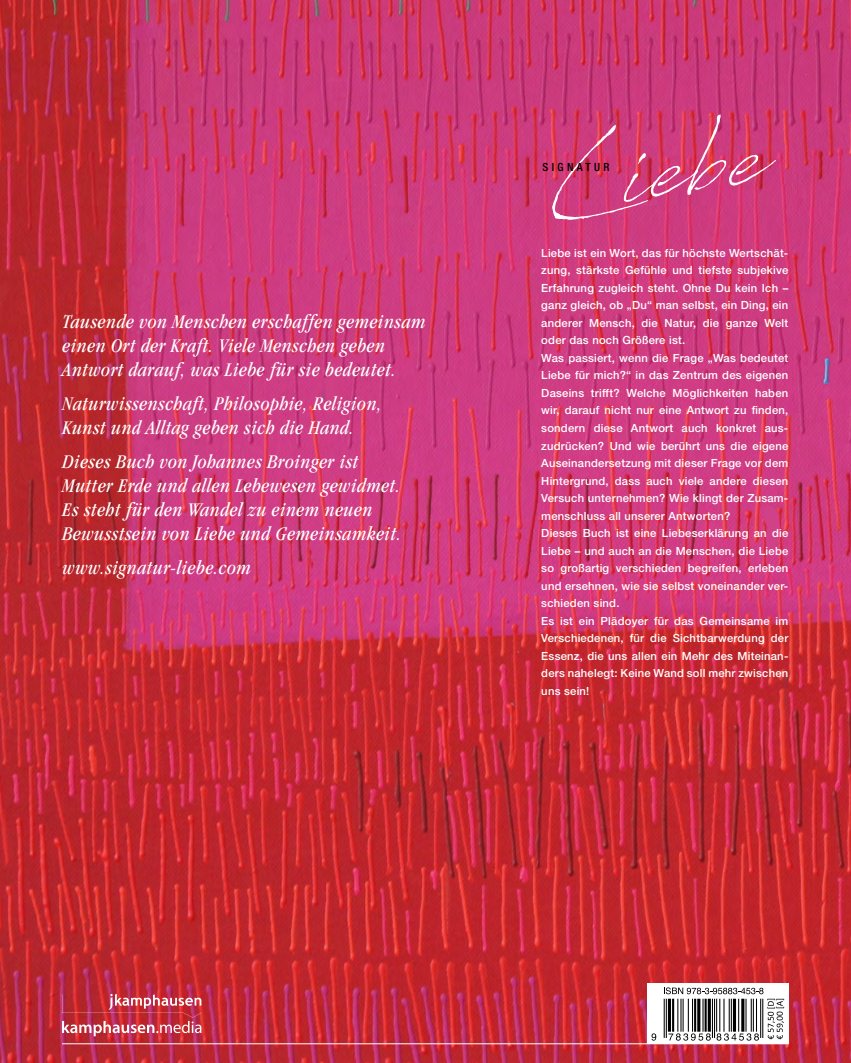
<style>
.page{position:relative;width:851px;height:1063px;background:#fff}
.page>*{position:absolute;margin:0;border:0;box-sizing:border-box;transform-origin:0 0}
.t1{font:italic condensed 20px/24px "Garamond";letter-spacing:.025em;color:#fff}
.t2{font:500 11.25px/17.5px "Helvetica Neue LT Std";letter-spacing:.02em;color:#fff}
.t3{font:500 condensed 11.25px "Helvetica Neue LT Std";letter-spacing:.3em;color:#000}
</style>
<div class="page">
<img style="left:0;top:0;width:850px;height:1063px">
<svg style="left:761px;top:504px;width:19px;height:48px"></svg>
<svg style="left:62px;top:994px;width:140px;height:42px"></svg>
<div style="left:647px;top:984px;width:141px;height:60px;background:#fff"></div>
<hr style="left:62px;top:1043px;width:726px;height:1px;background:#fff">
<svg style="left:552px;top:114px;width:224px;height:106px"></svg>
<svg style="left:325px;top:363px;width:11px;height:50px"></svg>
<svg style="left:77px;top:369px;width:14px;height:26px"></svg>
<svg style="left:651px;top:1033px;width:5px;height:8px"></svg>
<svg style="left:663px;top:987px;width:121px;height:54px"></svg>
<h1 class="t1" style="left:63px;top:309px;width:364px">Tausende von Menschen erschaffen gemeinsam einen Ort der Kraft. Viele Menschen geben<br>Antwort darauf, was Liebe für sie bedeutet.</h1>
<h1 class="t1" style="left:63px;top:391px;width:320px">Naturwissenschaft, Philosophie, Religion,<br>Kunst und Alltag geben sich die Hand.</h1>
<h1 class="t1" style="left:63px;top:449px;width:340px">Dieses Buch von Johannes Broinger ist Mutter Erde und allen Lebewesen gewidmet.<br>Es steht für den Wandel zu einem neuen Bewusstsein von Liebe und Gemeinsamkeit.</h1>
<h1 class="t1" style="left:63px;top:555px;width:190px">www.signatur-liebe.com</h1>
<p class="t3" style="left:542px;top:160px;width:69px">SIGNATUR</p>
<p class="t2" style="left:541px;top:244px;width:248px">Liebe ist ein Wort, das für höchste Wertschät&shy;zung, stärkste Gefühle und tiefste subjekive Erfahrung zugleich steht. Ohne Du kein Ich – ganz gleich, ob „Du“ man selbst, ein Ding, ein anderer Mensch, die Natur, die ganze Welt oder das noch Größere ist.<br>Was passiert, wenn die Frage „Was bedeutet Liebe für mich?“ in das Zentrum des eigenen Daseins trifft? Welche Möglichkeiten haben wir, darauf nicht nur eine Antwort zu finden, sondern diese Antwort auch konkret aus&shy;zudrücken? Und wie berührt uns die eigene Auseinandersetzung mit dieser Frage vor dem Hintergrund, dass auch viele andere diesen Versuch unternehmen? Wie klingt der Zusam&shy;menschluss all unserer Antworten?<br>Dieses Buch ist eine Liebeserklärung an die Liebe – und auch an die Menschen, die Liebe so großartig verschieden begreifen, erleben und ersehnen, wie sie selbst voneinander ver&shy;schieden sind.<br>Es ist ein Plädoyer für das Gemeinsame im Verschiedenen, für die Sichtbarwerdung der Essenz, die uns allen ein Mehr des Miteinan&shy;ders nahelegt: Keine Wand soll mehr zwischen uns sein!</p>
</div>
